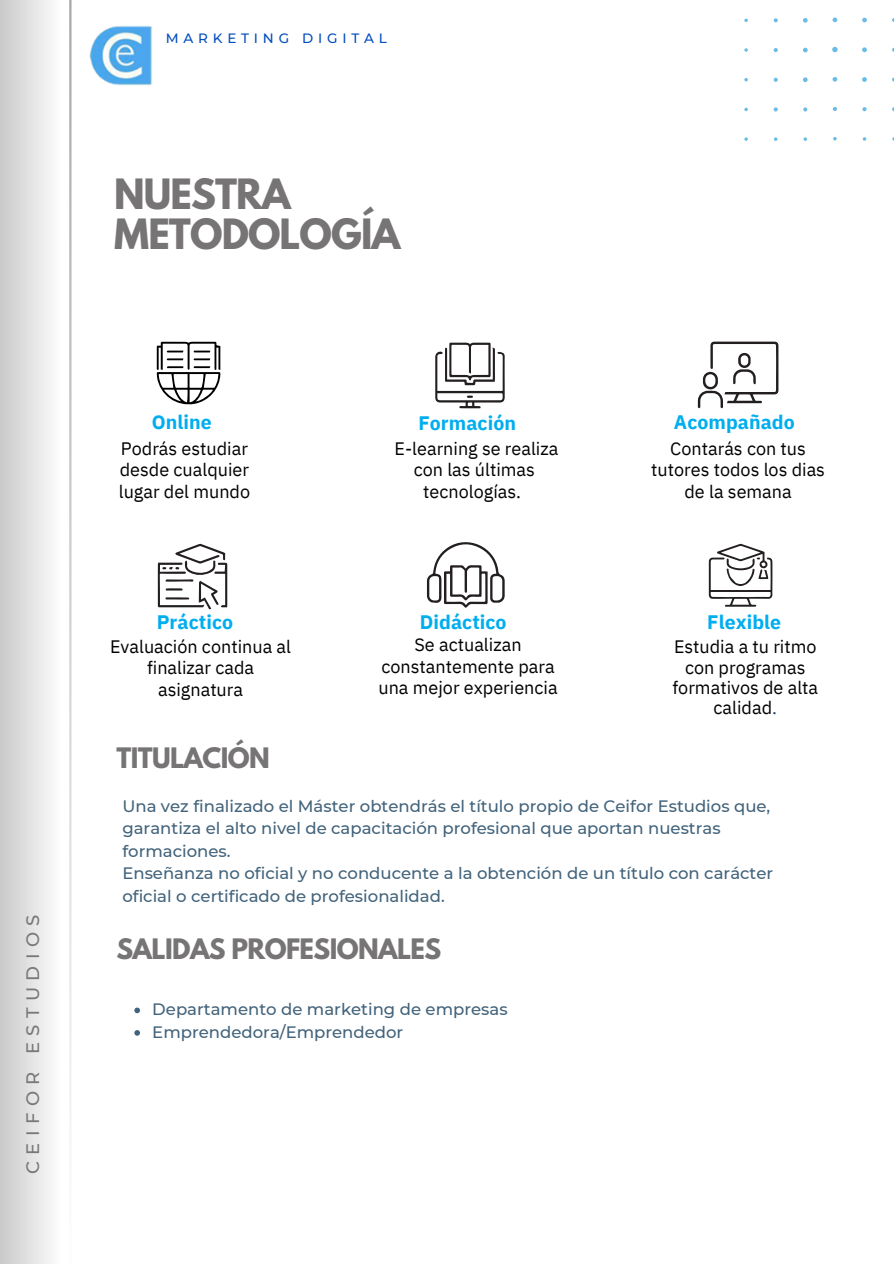
<style>
.page{position:relative;width:894px;height:1264px;background:#fff}
.page>*{position:absolute;margin:0;border:0;box-sizing:border-box;transform-origin:0 0}
.t1{font:700 37.05px/39.3px "League Spartan";letter-spacing:-.025em;color:#767474}
.t2{font:700 25.05px "League Spartan";letter-spacing:-.025em;color:#767474}
.t3{font:700 19.5px "IBM Plex Sans";letter-spacing:.005em;color:#00aeef}
.t4{font:18px/21.3px "IBM Plex Sans";color:#000;text-align:center}
.t5{font:500 18px "Montserrat";letter-spacing:.355em;color:#797777}
.t6{font:500 16.5px/22.5px "Montserrat";color:#42637b}
.t7{font:500 13.5px "Montserrat";letter-spacing:.355em;color:#004cbf}
.s1{color:#2a417c}
</style>
<div class="page">
<svg style="left:744px;top:17px;width:149px;height:124px"></svg>
<div style="left:0;top:0;width:61px;height:1263px;background:linear-gradient(to right,#c9c9c9,#fdfdfd)"></div>
<img style="left:89px;top:25px;width:63px;height:61px">
<svg style="left:157px;top:342px;width:63px;height:62px"></svg>
<svg style="left:158px;top:544px;width:69px;height:65px"></svg>
<svg style="left:427px;top:542px;width:77px;height:66px"></svg>
<svg style="left:435px;top:342px;width:69px;height:66px"></svg>
<svg style="left:697px;top:341px;width:81px;height:67px"></svg>
<svg style="left:708px;top:544px;width:64px;height:62px"></svg>
<svg style="left:134px;top:1007px;width:6px;height:6px"></svg>
<svg style="left:134px;top:1030px;width:6px;height:5px"></svg>
<p class="t5" style="left:22px;top:1174px;width:261px;rotate:-90deg">CEIFOR ESTUDIOS</p>
<p class="t7" style="left:166px;top:30px;width:222px">MARKETING DIGITAL</p>
<p class="t1" style="left:114px;top:179px;width:288px">NUESTRA<br>METODOLOGÍA</p>
<h5 class="t3" style="left:152px;top:408px;width:61px">Online</h5>
<h4 class="t3" style="left:418px;top:409px;width:99px">Formación</h4>
<h5 class="t4" style="left:119px;top:437px;width:133px;text-align:justify">Podrás estudiar desde cualquier lugar del mundo</h5>
<h4 class="t4" style="left:394px;top:437px;width:165px">E-learning se realiza con las últimas tecnologías.</h4>
<h4 class="t3" style="left:157px;top:609px;width:78px">Práctico</h4>
<h5 class="t3" style="left:419px;top:609px;width:88px">Didáctico</h5>
<h4 class="t4" style="left:110px;top:635px;width:182px">Evaluación continua al finalizar cada asignatura</h4>
<h5 class="t4" style="left:378px;top:634px;width:181px">Se actualizan constantemente para una mejor experiencia</h5>
<p class="t2" style="left:116px;top:745px;width:155px">TITULACIÓN</p>
<h4 class="t3" style="left:673px;top:409px;width:122px">Acompañado</h4>
<p class="t4" style="left:651px;top:437px;width:175px">Contarás con tus tutores todos los dias de la semana</p>
<h5 class="t3" style="left:707px;top:609px;width:75px">Flexible</h5>
<h5 class="t4" style="left:672px;top:636px;width:147px;line-height:20.2px">Estudia a tu ritmo con programas formativos de alta calidad<span class="s1">.</span></h5>
<h6 class="t6" style="left:122px;top:794px;width:652px">Una vez finalizado el Máster obtendrás el título propio de Ceifor Estudios que, garantiza el alto nivel de capacitación profesional que aportan nuestras formaciones.<br>Enseñanza no oficial y no conducente a la obtención de un título con carácter oficial o certificado de profesionalidad.</h6>
<p class="t2" style="left:116px;top:936px;width:326px">SALIDAS PROFESIONALES</p>
<p class="t6" style="left:152px;top:998px;width:357px">Departamento de marketing de empresas</p>
<p class="t6" style="left:152px;top:1020px;width:252px">Emprendedora/Emprendedor</p>
</div>
